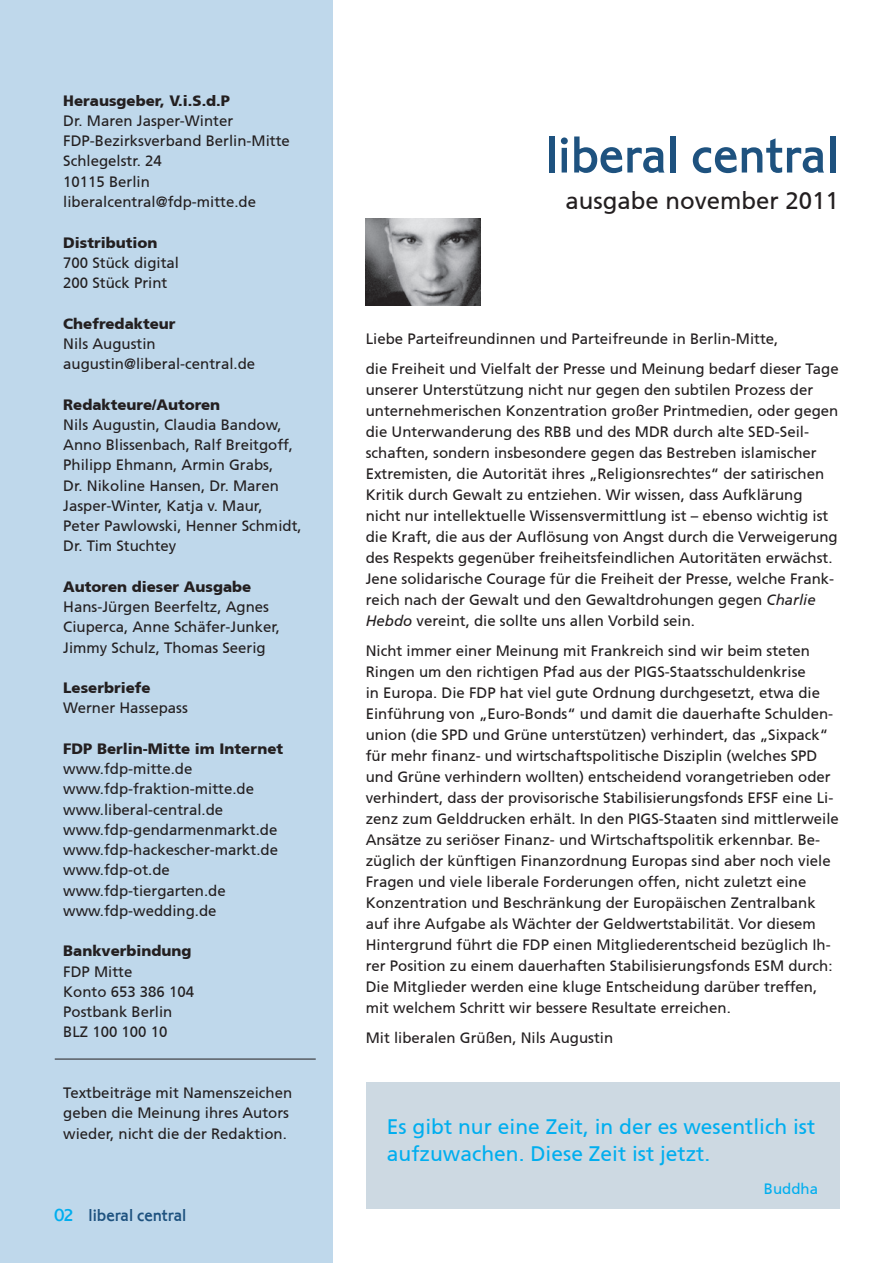
<style>
.page{position:relative;width:893px;height:1263px;background:#fff}
.page>*{position:absolute;margin:0;border:0;box-sizing:border-box;transform-origin:0 0}
.t1{font:54px "Corinthian Medium Plain";color:#1e527f}
.t2{font:24px "Frutiger CE";color:#231f20}
.t3{font:21px/27px "Frutiger CE";color:#00aeef}
.t4{font:18px "Corinthian Medium Plain";color:#1e527f}
.t5{font:15px/21px "Frutiger CE";color:#231f20}
.t6{font:900 15px "Frutiger CE";color:#231f20}
.t7{font:15px "Frutiger CE";color:#00aeef}
.s1{color:#00aeef}
.s2{font-style:italic}
</style>
<div class="page">
<div style="left:0;top:0;width:333px;height:1263px;background:#bfd8eb"></div>
<img style="left:366px;top:218px;width:114px;height:88px">
<div style="left:366px;top:1082px;width:473px;height:127px;background:#cdd9e2"></div>
<hr style="left:55px;top:1059px;width:261px;height:1px;background:#231f20">
<p class="t6" style="left:63px;top:92px;width:168px">Herausgeber, V.i.S.d.P</p>
<p class="t5" style="left:63px;top:111px;width:228px;line-height:20.2px">Dr. Maren Jasper-Winter<br>FDP-Bezirksverband Berlin-Mitte<br>Schlegelstr. 24<br>10115 Berlin liberalcentral@fdp-mitte.de</p>
<p class="t6" style="left:63px;top:233px;width:96px">Distribution</p>
<p class="t5" style="left:63px;top:252px;width:117px;line-height:20.2px">700 Stück digital<br>200 Stück Print</p>
<p class="t6" style="left:63px;top:314px;width:114px">Chefredakteur</p>
<p class="t5" style="left:63px;top:333px;width:194px;line-height:20.2px">Nils Augustin augustin@liberal-central.de</p>
<p class="t6" style="left:63px;top:395px;width:158px">Redakteure/Autoren</p>
<p class="t5" style="left:63px;top:414px;width:240px;line-height:20.2px">Nils Augustin, Claudia Bandow,<br>Anno Blissenbach, Ralf Breitgoff,<br>Philipp Ehmann, Armin Grabs,<br>Dr. Nikoline Hansen, Dr. Maren<br>Jasper-Winter, Katja v. Maur,<br>Peter Pawlowski, Henner Schmidt,<br>Dr. Tim Stuchtey</p>
<p class="t6" style="left:63px;top:578px;width:190px">Autoren dieser Ausgabe</p>
<p class="t5" style="left:63px;top:597px;width:218px;line-height:20.2px">Hans-Jürgen Beerfeltz, Agnes<br>Ciuperca, Anne Schäfer-Junker,<br>Jimmy Schulz, Thomas Seerig</p>
<p class="t6" style="left:63px;top:679px;width:89px">Leserbriefe</p>
<p class="t5" style="left:63px;top:697px;width:126px">Werner Hassepass</p>
<p class="t6" style="left:63px;top:740px;width:221px">FDP Berlin-Mitte im Internet</p>
<p class="t5" style="left:63px;top:759px;width:216px;line-height:20.2px">www.fdp-mitte.de www.fdp-fraktion-mitte.de www.liberal-central.de www.fdp-gendarmenmarkt.de www.fdp-hackescher-markt.de www.fdp-ot.de www.fdp-tiergarten.de www.fdp-wedding.de</p>
<p class="t6" style="left:63px;top:942px;width:130px">Bankverbindung</p>
<p class="t5" style="left:63px;top:961px;width:132px;line-height:20.2px">FDP Mitte<br>Konto 653 386 104<br>Postbank Berlin<br>BLZ 100 100 10</p>
<p class="t5" style="left:63px;top:1083px;width:230px;line-height:20.2px">Textbeiträge mit Namenszeichen geben die Meinung ihres Autors wieder, nicht die der Redaktion.</p>
<p class="t4" style="left:54px;top:1204px;width:134px"><span class="s1">02</span> liberal central</p>
<h1 class="t1" style="left:545px;top:123px;width:295px">liberal central</h1>
<h2 class="t2" style="left:565px;top:186px;width:275px">ausgabe november 2011</h2>
<p class="t5" style="left:366px;top:323px;width:474px;line-height:30px">Liebe Parteifreundinnen und Parteifreunde in Berlin-Mitte,<br>die Freiheit und Vielfalt der Presse und Meinung bedarf dieser Tage</p>
<p class="t5" style="left:366px;top:379px;width:474px">unserer Unterstützung nicht nur gegen den subtilen Prozess der unternehmerischen Konzentration großer Printmedien, oder gegen die Unterwanderung des RBB und des MDR durch alte SED-Seil&shy;schaften, sondern insbesondere gegen das Bestreben islamischer Extremisten, die Autorität ihres „Religionsrechtes“ der satirischen Kritik durch Gewalt zu entziehen. Wir wissen, dass Aufklärung nicht nur intellektuelle Wissensvermittlung ist – ebenso wichtig ist die Kraft, die aus der Auflösung von Angst durch die Verweigerung des Respekts gegenüber freiheitsfeindlichen Autoritäten erwächst.<br>Jene solidarische Courage für die Freiheit der Presse, welche Frank&shy;reich nach der Gewalt und den Gewaltdrohungen gegen <span class="s2">Charlie Hebdo</span> vereint, die sollte uns allen Vorbild sein.</p>
<p class="t5" style="left:366px;top:640px;width:475px">Nicht immer einer Meinung mit Frankreich sind wir beim steten Ringen um den richtigen Pfad aus der PIGS-Staatsschuldenkrise<br>in Europa. Die FDP hat viel gute Ordnung durchgesetzt, etwa die Einführung von „Euro-Bonds“ und damit die dauerhafte Schulden&shy;union (die SPD und Grüne unterstützen) verhindert, das „Sixpack“ für mehr finanz- und wirtschaftspolitische Disziplin (welches SPD und Grüne verhindern wollten) entscheidend vorangetrieben oder verhindert, dass der provisorische Stabilisierungsfonds EFSF eine Li&shy;zenz zum Gelddrucken erhält. In den PIGS-Staaten sind mittlerweile Ansätze zu seriöser Finanz- und Wirtschaftspolitik erkennbar. Be&shy;züglich der künftigen Finanzordnung Europas sind aber noch viele Fragen und viele liberale Forderungen offen, nicht zuletzt eine Konzentration und Beschränkung der Europäischen Zentralbank auf ihre Aufgabe als Wächter der Geldwertstabilität. Vor diesem Hintergrund führt die FDP einen Mitgliederentscheid bezüglich Ih&shy;rer Position zu einem dauerhaften Stabilisierungsfonds ESM durch:<br>Die Mitglieder werden eine kluge Entscheidung darüber treffen, mit welchem Schritt wir bessere Resultate erreichen.</p>
<p class="t5" style="left:366px;top:1027px;width:249px">Mit liberalen Grüßen, Nils Augustin</p>
<h3 class="t3" style="left:387px;top:1113px;width:430px">Es gibt nur eine Zeit, in der es wesentlich ist aufzuwachen. Diese Zeit ist jetzt.</h3>
<p class="t7" style="left:764px;top:1180px;width:56px">Buddha</p>
</div>
